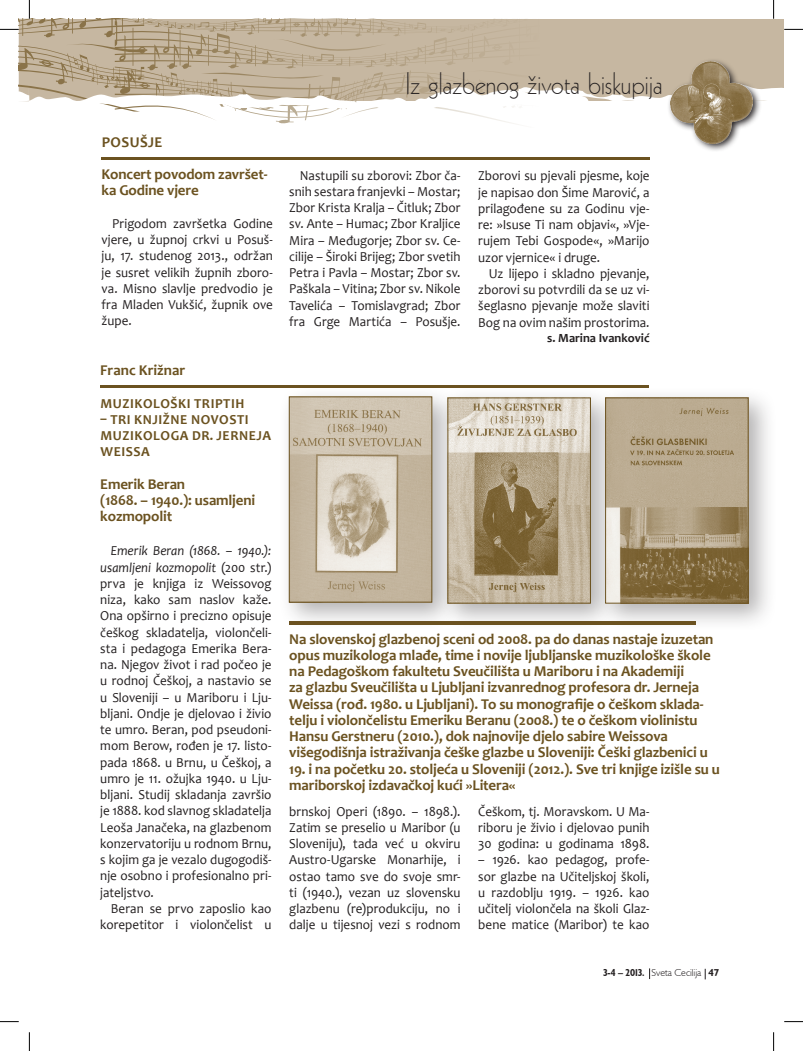
<style>
.page{position:relative;width:803px;height:1051px;background:#fff}
.page>*{position:absolute;margin:0;border:0;box-sizing:border-box;transform-origin:0 0}
.t1{font:30px "Geometric 231 BT Light C";letter-spacing:-.01em;color:#231f20;scale:.95 1}
.t2{font:700 15px/16.2px "Candara";letter-spacing:-.01em;color:#6b5220}
.t3{font:13.75px/16.2px "Candara";color:#231f20;text-align:justify;scale:.95 1}
.t4{font:700 13.75px "Candara";color:#6b5220}
.t5{font:700 12.5px "Candara";color:#231f20}
.t6{font:300 10px "Humanist 521 BT";color:#231f20}
.s1{font-style:italic}
.s2{font-weight:700;font-stretch:condensed}
.s3{font-weight:700}
</style>
<div class="page">
<hr style="left:102px;top:157px;width:547px;height:3px;background:#6b5220">
<hr style="left:100px;top:385px;width:548px;height:3px;background:#6b5220">
<div style="left:278px;top:385px;width:183px;height:246px;background:#231f20;opacity:.35"></div>
<img style="left:291px;top:399px;width:139px;height:201px">
<div style="left:289px;top:397px;width:143px;height:205px;border:1px solid #6b5220"></div>
<div style="left:436px;top:386px;width:183px;height:246px;background:#231f20;opacity:.35"></div>
<img style="left:449px;top:400px;width:140px;height:201px">
<div style="left:447px;top:398px;width:144px;height:205px;border:1px solid #6b5220"></div>
<div style="left:594px;top:386px;width:183px;height:246px;background:#231f20;opacity:.35"></div>
<img style="left:607px;top:400px;width:139px;height:201px">
<div style="left:605px;top:398px;width:143px;height:205px;border:1px solid #6b5220"></div>
<hr style="left:289px;top:621px;width:407px;height:4px;background:#6b5220">
<svg style="left:0;top:1021px;width:19px;height:1px"></svg>
<svg style="left:784px;top:1021px;width:19px;height:1px"></svg>
<svg style="left:29px;top:1032px;width:1px;height:19px"></svg>
<svg style="left:0;top:0;width:803px;height:151px"></svg>
<svg style="left:773px;top:1032px;width:1px;height:19px"></svg>
<p class="t2" style="left:102px;top:125px;width:167px;line-height:32.5px">POSUŠJE<br>Koncert povodom završet-</p>
<p class="t2" style="left:102px;top:182px;width:99px">ka Godine vjere</p>
<p class="t3" style="left:102px;top:215px;width:182px;text-indent:11px">Prigodom završetka Godine vjere, u župnoj crkvi u Posuš&shy;ju, 17. studenog 2013., održan je susret velikih župnih zboro&shy;va. Misno slavlje predvodio je fra Mladen Vukšić, župnik ove župe.</p>
<p class="t2" style="left:100px;top:362px;width:86px">Franc Križnar</p>
<p class="t4" style="left:101px;top:395px;width:22px">Muzikološki</p>
<p class="t4" style="left:194px;top:395px;width:9px">triptih</p>
<p class="t4" style="left:100px;top:411px;width:18px">– tri</p>
<p class="t4" style="left:134px;top:411px;width:9px">knjižne</p>
<p class="t4" style="left:191px;top:411px;width:9px">novosti</p>
<p class="t4" style="left:101px;top:427px;width:10px">muzikologa</p>
<p class="t4" style="left:192px;top:427px;width:40px">dr. Jerneja</p>
<p class="t4" style="left:101px;top:443px;width:22px">Weissa</p>
<p class="t2" style="left:100px;top:476px;width:156px">Emerik Beran<br>(1868. – 1940.): usamljeni kozmopolit</p>
<p class="t3" style="left:100px;top:543px;width:182px;text-indent:11px"><span class="s1">Emerik Beran (1868. – 1940.): usamljeni kozmopolit</span> (200 str.) prva je knjiga iz Weissovog niza, kako sam naslov kaže.<br>Ona opširno i precizno opisuje češkog skladatelja, violončeli&shy;sta i pedagoga Emerika Bera&shy;na. Njegov život i rad počeo je u rodnoj Češkoj, a nastavio se u Sloveniji – u Mariboru i Lju&shy;bljani. Ondje je djelovao i živio te umro. Beran, pod pseudoni&shy;mom Berow, rođen je 17. listo&shy;pada 1868. u Brnu, u Češkoj, a umro je 11. ožujka 1940. u Lju&shy;bljani. Studij skladanja završio je 1888. kod slavnog skladatelja Leoša Janačeka, na glazbenom konzervatoriju u rodnom Brnu, s kojim ga je vezalo dugogodiš&shy;nje osobno i profesionalno pri&shy;jateljstvo.</p>
<p class="t3" style="left:100px;top:900px;width:182px;text-align:right">Beran se prvo zaposlio kao korepetitor i violončelist u</p>
<h1 class="t1" style="left:405px;top:65px;width:273px">Iz glazbenog života biskupija</h1>
<p class="t3" style="left:289px;top:167px;width:182px;text-indent:11px">Nastupili su zborovi: Zbor ča&shy;snih sestara franjevki – Mostar; Zbor Krista Kralja – Čitluk; Zbor sv. Ante – Humac; Zbor Kraljice Mira – Međugorje; Zbor sv. Ce&shy;cilije – Široki Brijeg; Zbor svetih Petra i Pavla – Mostar; Zbor sv.<br>Paškala – Vitina; Zbor sv. Nikole Tavelića – Tomislavgrad; Zbor fra Grge Martića – Posušje.</p>
<p class="t3" style="left:478px;top:168px;width:182px">Zborovi su pjevali pjesme, koje je napisao don Šime Marović, a prilagođene su za Godinu vje&shy;re: »Isuse Ti nam objavi«, »Vje&shy;rujem Tebi Gospode«, »Marijo uzor vjernice« i druge.</p>
<p class="t3" style="left:478px;top:265px;width:182px;text-indent:11px">Uz lijepo i skladno pjevanje, zborovi su potvrdili da se uz vi&shy;šeglasno pjevanje može slaviti Bog na ovim našim prostorima.</p>
<p class="t5" style="left:547px;top:330px;width:104px">s. Marina Ivanković</p>
<p class="t2" style="left:289px;top:630px;width:426px">Na slovenskoj glazbenoj sceni od 2008. pa do danas nastaje izuzetan opus muzikologa mlađe, time i novije ljubljanske muzikološke škole na Pedagoškom fakultetu Sveučilišta u Mariboru i na Akademiji<br>za glazbu Sveučilišta u Ljubljani izvanrednog profesora dr. Jerneja Weissa (rođ. 1980. u Ljubljani). To su monografije o češkom sklada&shy;telju i violončelistu Emeriku Beranu (2008.) te o češkom violinistu Hansu Gerstneru (2010.), dok najnovije djelo sabire Weissova višegodišnja istraživanja češke glazbe u Sloveniji: Češki glazbenici u</p>
<p class="t2" style="left:289px;top:760px;width:432px">19. i na početku 20. stoljeća u Sloveniji (2012.). Sve tri knjige izišle su u mariborskoj izdavačkoj kući »Litera«</p>
<p class="t3" style="left:289px;top:803px;width:182px">brnskoj Operi (1890. – 1898.).<br>Zatim se preselio u Maribor (u Sloveniju), tada već u okviru Austro-Ugarske Monarhije, i ostao tamo sve do svoje smr&shy;ti (1940.), vezan uz slovensku glazbenu (re)produkciju, no i dalje u tijesnoj vezi s rodnom</p>
<p class="t3" style="left:478px;top:803px;width:182px">Češkom, tj. Moravskom. U Ma&shy;riboru je živio i djelovao punih 30 godina: u godinama 1898.</p>
<p class="t3" style="left:478px;top:851px;width:182px">– 1926. kao pedagog, profe&shy;sor glazbe na Učiteljskoj školi, u razdoblju 1919. – 1926. kao učitelj violončela na školi Glaz&shy;bene matice (Maribor) te kao</p>
<p class="t6" style="left:603px;top:967px;width:117px"><span class="s2">3-4 – 2013.</span> Sveta Cecilija <span class="s3">47</span></p>
</div>
